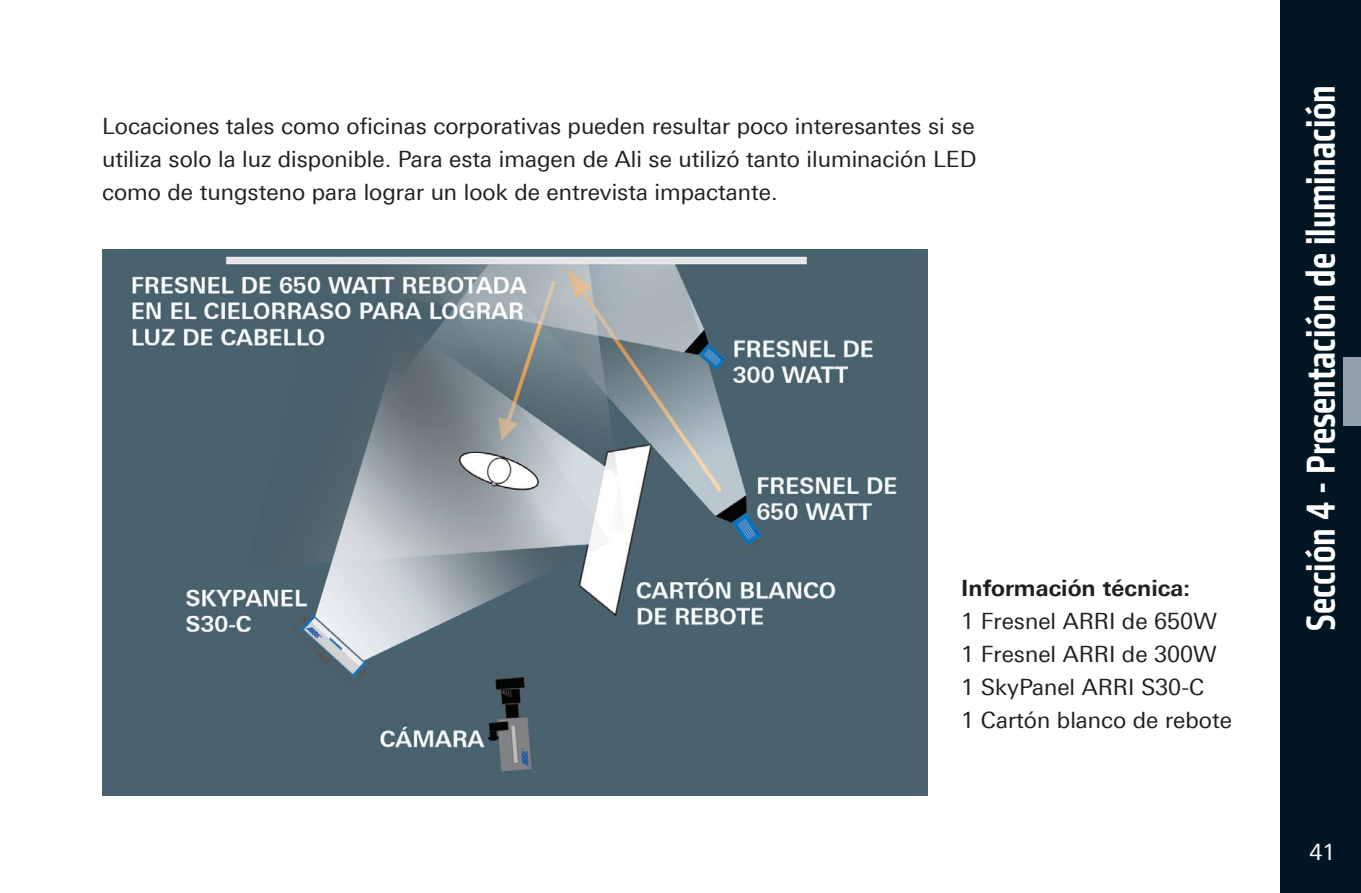
<style>
.page{position:relative;width:1361px;height:893px;background:#fff}
.page>*{position:absolute;margin:0;border:0;box-sizing:border-box;transform-origin:0 0}
.t1{font:500 condensed 42px "Klavika";color:#fff}
.t2{font:22.5px/33px "Linotype Univers 430";color:#231f20}
.t3{font:700 22.5px "Linotype Univers 630";color:#231f20}
.t4{font:22.5px "Linotype Univers 430";color:#fff}
</style>
<div class="page">
<div style="left:1280px;top:0;width:81px;height:893px;background:#011622"></div>
<div style="left:1344px;top:357px;width:17px;height:68px;background:#94a0a9"></div>
<img style="left:102px;top:249px;width:825px;height:546px">
<p class="t2" style="left:102px;top:110px;width:876px;text-align:justify">Locaciones tales como oficinas corporativas pueden resultar poco interesantes si se utiliza solo la luz disponible. Para esta imagen de Ali se utilizó tanto iluminación LED como de tungsteno para lograr un look de entrevista impactante.</p>
<p class="t3" style="left:961px;top:575px;width:230px">Información técnica:</p>
<p class="t2" style="left:961px;top:605px;width:272px">1 Fresnel ARRI de 650W<br>1 Fresnel ARRI de 300W<br>1 SkyPanel ARRI S30-C<br>1 Cartón blanco de rebote</p>
<h1 class="t1" style="left:1294px;top:631px;width:547px;rotate:-90deg">Sección 4 - Presentación de iluminación</h1>
<p class="t4" style="left:1309px;top:839px;width:28px">41</p>
</div>
